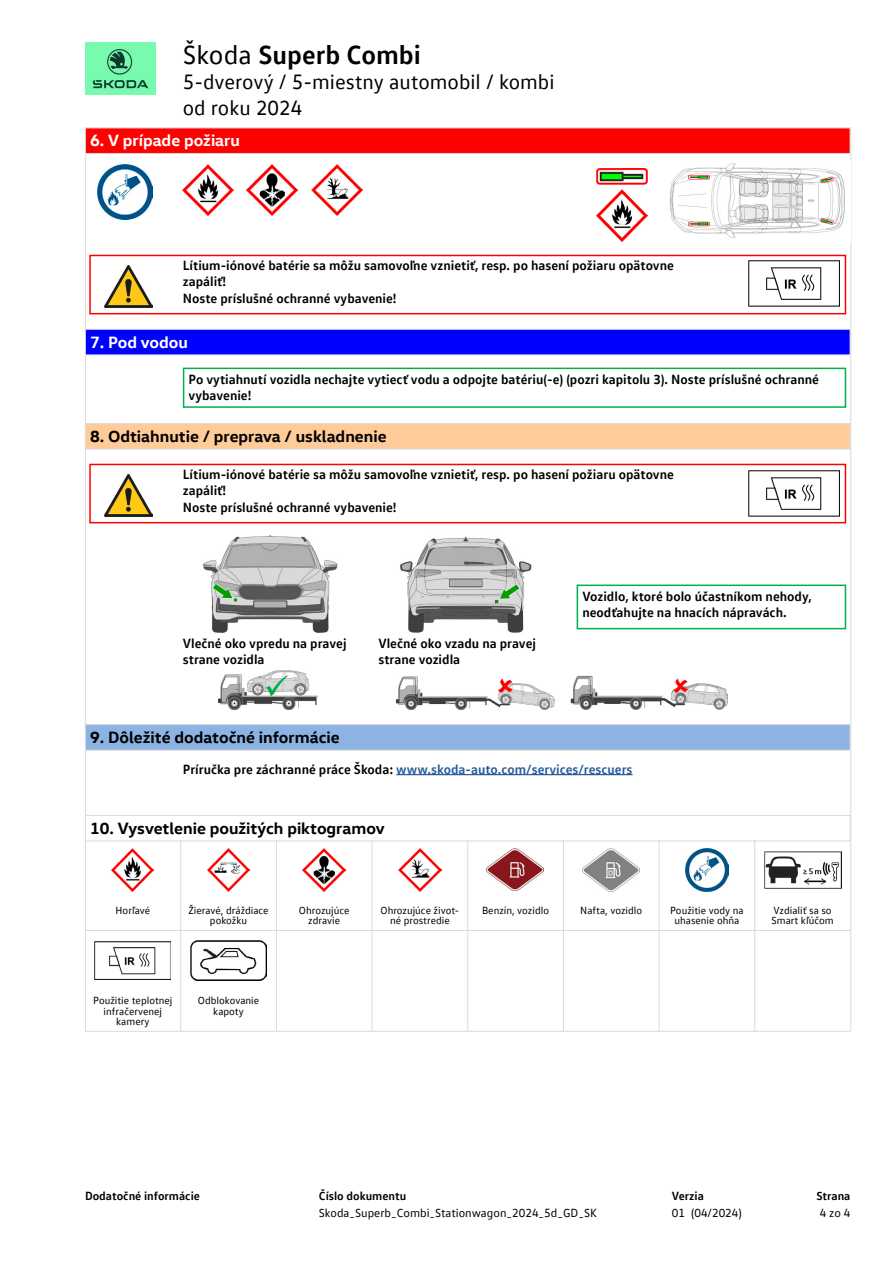
<style>
.page{position:relative;width:893px;height:1263px;background:#fff}
.page>*{position:absolute;margin:0;border:0;box-sizing:border-box;transform-origin:0 0}
.t1{font:700 27px "VW Text Office";color:#000}
.t2{font:21px/25.5px "VW Text Office";color:#000}
.t3{font:700 16.5px "VW Head Office";color:#000}
.t4{font:700 16.5px "VW Head Office";color:#fff}
.t5{font:700 13.5px/16.5px "VW Text Office";color:#000}
.t6{font:700 13.5px "VW Text Office";color:#275b9b}
.t7{font:12px "VW Text Office";color:#000}
.t8{font:700 12px "VW Text Office";color:#000}
.t9{font:10.5px/10.5px "VW Text Office";color:#000;text-align:center}
.s1{font-weight:400}
.s2{color:#000}
</style>
<div class="page">
<img style="left:85px;top:43px;width:71px;height:52px">
<hr style="left:85px;top:128px;width:1px;height:903px;background:#dadada">
<hr style="left:850px;top:128px;width:1px;height:903px;background:#dadada">
<div style="left:85px;top:815px;width:765px;height:26px;border:1px solid #dadada"></div>
<hr style="left:276px;top:931px;width:1px;height:59px;background:#dadada">
<hr style="left:372px;top:931px;width:1px;height:59px;background:#dadada">
<hr style="left:467px;top:931px;width:1px;height:59px;background:#dadada">
<hr style="left:563px;top:931px;width:1px;height:59px;background:#dadada">
<hr style="left:659px;top:931px;width:1px;height:59px;background:#dadada">
<hr style="left:754px;top:931px;width:1px;height:59px;background:#dadada">
<hr style="left:276px;top:990px;width:1px;height:41px;background:#dadada">
<hr style="left:372px;top:990px;width:1px;height:41px;background:#dadada">
<hr style="left:467px;top:990px;width:1px;height:41px;background:#dadada">
<hr style="left:563px;top:990px;width:1px;height:41px;background:#dadada">
<hr style="left:659px;top:990px;width:1px;height:41px;background:#dadada">
<hr style="left:754px;top:990px;width:1px;height:41px;background:#dadada">
<hr style="left:181px;top:1031px;width:95px;height:1px;background:#dadada">
<hr style="left:276px;top:1031px;width:96px;height:1px;background:#dadada">
<hr style="left:372px;top:1031px;width:96px;height:1px;background:#dadada">
<hr style="left:468px;top:1031px;width:95px;height:1px;background:#dadada">
<hr style="left:563px;top:1031px;width:96px;height:1px;background:#dadada">
<hr style="left:659px;top:1031px;width:96px;height:1px;background:#dadada">
<hr style="left:755px;top:1031px;width:95px;height:1px;background:#dadada">
<hr style="left:180px;top:840px;width:1px;height:60px;background:#dadada">
<hr style="left:276px;top:840px;width:1px;height:60px;background:#dadada">
<hr style="left:372px;top:840px;width:1px;height:60px;background:#dadada">
<hr style="left:467px;top:840px;width:1px;height:60px;background:#dadada">
<hr style="left:563px;top:840px;width:1px;height:60px;background:#dadada">
<hr style="left:659px;top:840px;width:1px;height:60px;background:#dadada">
<hr style="left:180px;top:900px;width:1px;height:30px;background:#dadada">
<hr style="left:276px;top:900px;width:1px;height:30px;background:#dadada">
<hr style="left:372px;top:900px;width:1px;height:30px;background:#dadada">
<hr style="left:467px;top:900px;width:1px;height:30px;background:#dadada">
<hr style="left:563px;top:900px;width:1px;height:30px;background:#dadada">
<hr style="left:659px;top:900px;width:1px;height:30px;background:#dadada">
<hr style="left:181px;top:930px;width:95px;height:1px;background:#dadada">
<hr style="left:276px;top:930px;width:96px;height:1px;background:#dadada">
<hr style="left:372px;top:930px;width:96px;height:1px;background:#dadada">
<hr style="left:468px;top:930px;width:95px;height:1px;background:#dadada">
<hr style="left:563px;top:930px;width:96px;height:1px;background:#dadada">
<hr style="left:659px;top:930px;width:96px;height:1px;background:#dadada">
<hr style="left:85px;top:930px;width:96px;height:1px;background:#dadada">
<hr style="left:180px;top:931px;width:1px;height:59px;background:#dadada">
<hr style="left:180px;top:990px;width:1px;height:41px;background:#dadada">
<hr style="left:85px;top:1031px;width:96px;height:1px;background:#dadada">
<hr style="left:754px;top:840px;width:1px;height:60px;background:#dadada">
<hr style="left:754px;top:900px;width:1px;height:30px;background:#dadada">
<hr style="left:755px;top:930px;width:95px;height:1px;background:#dadada">
<img style="left:111px;top:849px;width:43px;height:42px">
<img style="left:207px;top:849px;width:43px;height:42px">
<img style="left:303px;top:848px;width:42px;height:43px">
<img style="left:399px;top:849px;width:42px;height:42px">
<img style="left:486px;top:849px;width:57px;height:42px">
<img style="left:582px;top:849px;width:58px;height:42px">
<img style="left:686px;top:848px;width:42px;height:43px">
<img style="left:764px;top:851px;width:77px;height:38px">
<img style="left:94px;top:941px;width:77px;height:39px">
<img style="left:190px;top:940px;width:77px;height:41px">
<div style="left:85px;top:725px;width:765px;height:25px;background:#8db3e2"></div>
<div style="left:85px;top:724px;width:765px;height:27px;border:1px solid #dadada"></div>
<hr style="left:396px;top:774px;width:237px;height:1px;background:#275b9b">
<img style="left:104px;top:474px;width:48px;height:42px">
<div style="left:89px;top:464px;width:757px;height:59px;border:2px solid #f00"></div>
<img style="left:748px;top:471px;width:92px;height:46px">
<div style="left:85px;top:423px;width:765px;height:26px;background:#fc9"></div>
<div style="left:85px;top:423px;width:765px;height:26px;border:1px solid #dadada"></div>
<div style="left:577px;top:584px;width:269px;height:45px;border:2px solid #00b050"></div>
<img style="left:219px;top:670px;width:99px;height:39px">
<img style="left:396px;top:675px;width:331px;height:34px">
<img style="left:203px;top:535px;width:135px;height:98px">
<img style="left:400px;top:536px;width:131px;height:97px">
<img style="left:104px;top:265px;width:48px;height:42px">
<div style="left:89px;top:255px;width:757px;height:59px;border:2px solid #f00"></div>
<img style="left:748px;top:260px;width:92px;height:47px">
<img style="left:97px;top:164px;width:55px;height:56px">
<img style="left:183px;top:164px;width:51px;height:52px">
<img style="left:247px;top:164px;width:51px;height:52px">
<img style="left:311px;top:164px;width:51px;height:52px">
<img style="left:596px;top:190px;width:51px;height:51px">
<img style="left:596px;top:168px;width:51px;height:16px">
<div style="left:183px;top:368px;width:663px;height:40px;border:2px solid #00b050"></div>
<div style="left:85px;top:329px;width:765px;height:26px;background:#00f"></div>
<div style="left:85px;top:329px;width:765px;height:26px;border:1px solid #dadada"></div>
<div style="left:85px;top:128px;width:765px;height:25px;background:#f00"></div>
<div style="left:85px;top:128px;width:765px;height:26px;border:1px solid #dadada"></div>
<img style="left:669px;top:163px;width:176px;height:75px">
<h1 class="t1" style="left:183px;top:37px;width:240px"><span class="s1">Škoda</span> Superb Combi</h1>
<h2 class="t2" style="left:183px;top:69px;width:373px">5-dverový / 5-miestny automobil / kombi od roku 2024</h2>
<p class="t4" style="left:90px;top:130px;width:151px">6. V prípade požiaru</p>
<p class="t5" style="left:183px;top:256px;width:493px">Lítium-iónové batérie sa môžu samovoľne vznietiť, resp. po hasení požiaru opätovne zapáliť!<br>Noste príslušné ochranné vybavenie!</p>
<p class="t4" style="left:90px;top:331px;width:99px">7. Pod vodou</p>
<p class="t5" style="left:189px;top:370px;width:632px">Po vytiahnutí vozidla nechajte vytiecť vodu a odpojte batériu(-e) (pozri kapitolu 3). Noste príslušné ochranné vybavenie!</p>
<p class="t3" style="left:90px;top:425px;width:298px">8. Odtiahnutie / preprava / uskladnenie</p>
<p class="t5" style="left:183px;top:465px;width:493px">Lítium-iónové batérie sa môžu samovoľne vznietiť, resp. po hasení požiaru opätovne zapáliť!<br>Noste príslušné ochranné vybavenie!</p>
<p class="t5" style="left:183px;top:634px;width:165px">Vlečné oko vpredu na pravej strane vozidla</p>
<p class="t5" style="left:378px;top:634px;width:159px">Vlečné oko vzadu na pravej strane vozidla</p>
<p class="t5" style="left:582px;top:587px;width:231px">Vozidlo, ktoré bolo účastníkom nehody, neodťahujte na hnacích nápravách.</p>
<p class="t3" style="left:90px;top:727px;width:251px">9. Dôležité dodatočné informácie</p>
<p class="t6" style="left:183px;top:760px;width:451px"><span class="s2">Príručka pre záchranné práce Škoda:</span> www.skoda-auto.com/services/rescuers</p>
<p class="t3" style="left:90px;top:817px;width:296px">10. Vysvetlenie použitých piktogramov</p>
<p class="t9" style="left:116px;top:905px;width:36px">Horľavé</p>
<p class="t9" style="left:188px;top:905px;width:82px">Žieravé, dráždiace pokožku</p>
<p class="t9" style="left:299px;top:905px;width:52px">Ohrozujúce zdravie</p>
<p class="t9" style="left:381px;top:905px;width:80px">Ohrozujúce život&shy;né prostredie</p>
<p class="t9" style="left:482px;top:905px;width:69px">Benzín, vozidlo</p>
<p class="t9" style="left:580px;top:905px;width:63px">Nafta, vozidlo</p>
<p class="t9" style="left:670px;top:905px;width:75px">Použitie vody na uhasenie ohňa</p>
<p class="t9" style="left:771px;top:905px;width:64px;text-align:left">Vzdialiť sa so<br>Smart kľúčom</p>
<p class="t9" style="left:93px;top:995px;width:81px">Použitie teplotnej infračervenej kamery</p>
<p class="t9" style="left:198px;top:995px;width:63px">Odblokovanie kapoty</p>
<p class="t8" style="left:85px;top:1188px;width:116px">Dodatočné informácie</p>
<p class="t8" style="left:319px;top:1188px;width:89px">Číslo dokumentu</p>
<p class="t7" style="left:319px;top:1206px;width:279px">Skoda_Superb_Combi_Stationwagon_2024_5d_GD_SK</p>
<p class="t8" style="left:672px;top:1188px;width:34px">Verzia</p>
<p class="t7" style="left:672px;top:1206px;width:72px">01 (04/2024)</p>
<p class="t8" style="left:816px;top:1188px;width:36px">Strana</p>
<p class="t7" style="left:820px;top:1206px;width:32px">4 zo 4</p>
</div>
